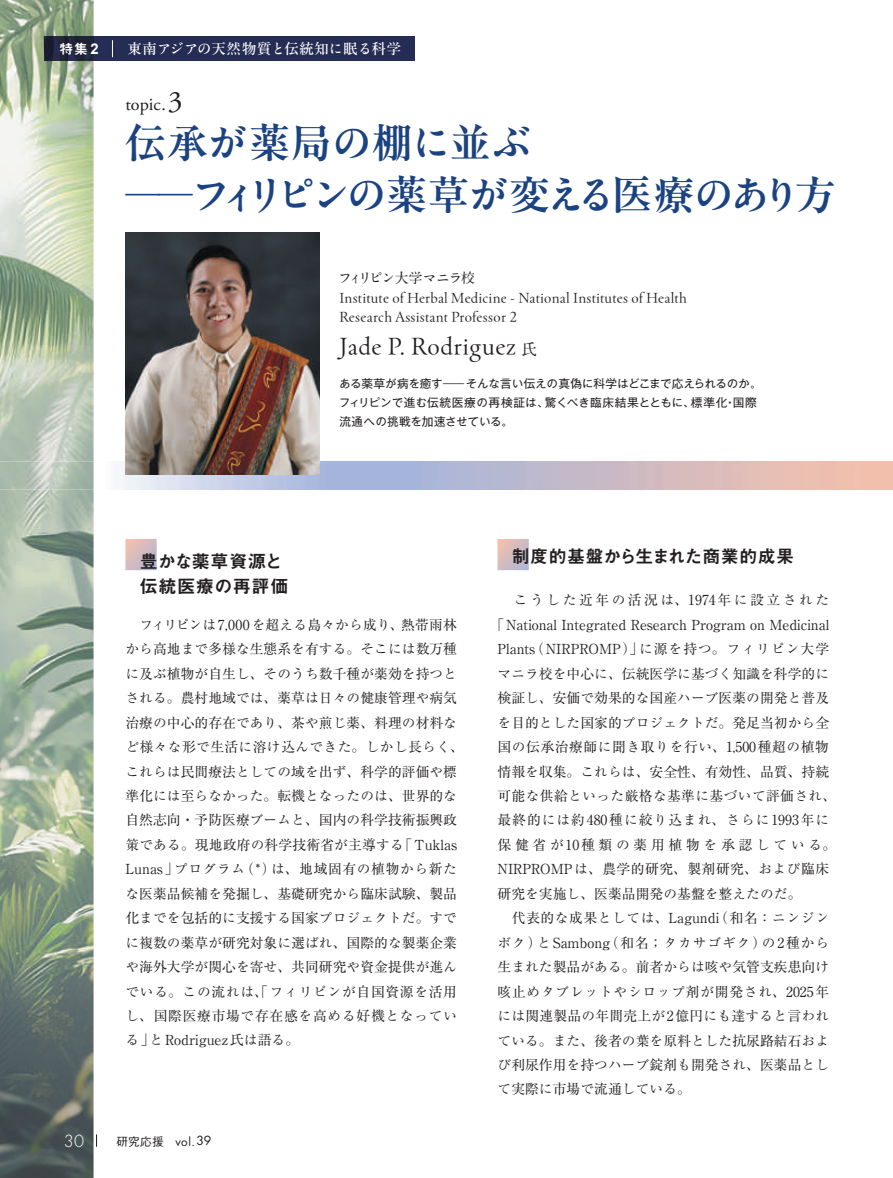
<style>
.page{position:relative;width:893px;height:1178px;background:#fff}
.page>*{position:absolute;margin:0;border:0;box-sizing:border-box;transform-origin:0 0}
.t1{font:700 40.35px/52.1px "PA1 Mincho Std N";letter-spacing:-.02em;color:#1b4281}
.t2{font:23.4px "PA1 Mincho Std N";letter-spacing:.03em;color:#231f20}
.t3{font:300 18.3px "Futura PT";color:#fff}
.t4{font:18px "Midashi Go Pro MB31";letter-spacing:.02em;color:#231f20}
.t5{font:18px/25.5px "Midashi Go Pro MB31";letter-spacing:.04em;color:#231f20}
.t6{font:18px "Adobe Garamond Pro";color:#231f20}
.t7{font:15.75px "PA1 Mincho Std N";color:#231f20}
.t8{font:500 14.4px "PA1 Mincho Std N";letter-spacing:.025em;color:#fff}
.t9{font:13.8px/24.5px "P Ryumin K Sp Pro N";color:#231f20}
.t10{font:13.8px/19.2px "PA1 Mincho Std N";letter-spacing:.02em;color:#231f20}
.t11{font:13.8px "P Ryumin K Sp Pro N";letter-spacing:.025em;color:#231f20}
.t12{font:13.8px "P Ryumin K Sp Pro N";letter-spacing:.04em;color:#231f20}
.t13{font:13.8px "P Ryumin K Sp Pro N";letter-spacing:.065em;color:#231f20}
.t14{font:13.8px "P Ryumin K Sp Pro N";letter-spacing:.03em;color:#231f20}
.t15{font:13.8px "P Ryumin K Sp Pro N";letter-spacing:.045em;color:#231f20}
.t16{font:13.8px "P Ryumin K Sp Pro N";letter-spacing:.05em;color:#231f20}
.t17{font:13.8px "P Ryumin K Sp Pro N";letter-spacing:.265em;color:#231f20}
.t18{font:13.8px "P Ryumin K Sp Pro N";letter-spacing:.06em;color:#231f20}
.t19{font:13.8px "Midashi Go Pro MB31";color:#fff}
.t20{font:11.7px "Got MB101 Std Reg KS";letter-spacing:-.055em;color:#231f20}
.t21{font:11.7px/19.2px "Got MB101 Std Reg KS";letter-spacing:-.035em;color:#231f20}
.t22{font:11.7px "Futura";color:#231f20}
.t23{font:11.7px "Gothic MB101 Pro";color:#231f20}
.t24{font:500 11.7px "Gothic BBB Pro";color:#231f20}
.s1{font-family:"Arial";font-weight:700;font-size:14.85px}
.s2{font-size:29.7px}
.s3{font-family:"Gothic MB101 Pro"}
.s4{font-size:12.3px}
</style>
<div class="page">
<img style="left:0;top:0;width:94px;height:1178px">
<svg style="left:96px;top:1134px;width:1px;height:13px"></svg>
<svg style="left:497px;top:539px;width:32px;height:31px"></svg>
<svg style="left:125px;top:539px;width:32px;height:31px"></svg>
<img style="left:0;top:461px;width:893px;height:28px">
<img style="left:125px;top:233px;width:195px;height:242px">
<div style="left:94px;top:37px;width:321px;height:24px;background:#262d55"></div>
<img style="left:45px;top:37px;width:49px;height:24px">
<svg style="left:112px;top:40px;width:1px;height:17px"></svg>
<p class="t19" style="left:60px;top:38px;width:41px">特集<span class="s1">2</span></p>
<p class="t8" style="left:128px;top:38px;width:275px">東南アジアの天然物質と伝統知に眠る科学</p>
<h3 class="t6" style="left:125px;top:93px;width:59px">topic.<span class="s2">3</span></h3>
<h1 class="t1" style="left:125px;top:116px;width:712px">伝承が薬局の棚に並ぶ<br>──フィリピンの薬草が変える医療のあり方</h1>
<p class="t10" style="left:338px;top:268px;width:350px">フィリピン大学マニラ校<br>Institute of Herbal Medicine - National Institutes of Health<br>Research Assistant Professor 2</p>
<p class="t7" style="left:521px;top:337px;width:17px">氏</p>
<h2 class="t2" style="left:339px;top:329px;width:178px">Jade .P Rodriguez</h2>
<p class="t20" style="left:339px;top:374px;width:424px">ある<span class="s3">薬草</span>が<span class="s3">病</span>を<span class="s3">癒</span>す̶そんな<span class="s3">言</span>い<span class="s3">伝</span>えの<span class="s3">真偽</span>に<span class="s3">科学</span>はどこまで<span class="s3">応</span>えられるのか。</p>
<p class="t23" style="left:733px;top:393px;width:26px">国際</p>
<p class="t20" style="left:545px;top:394px;width:151px"><span class="s3">驚</span>くべき<span class="s3">臨床結果</span>とともに、</p>
<p class="t21" style="left:339px;top:392px;width:212px">フィリピンで<span class="s3">進</span>む<span class="s3">伝統医療</span>の<span class="s3">再検証</span>は、<span class="s3">流通</span>への<span class="s3">挑戦</span>を<span class="s3">加速</span>させている。</p>
<p class="t23" style="left:691px;top:393px;width:38px">標準化</p>
<p class="t20" style="left:724px;top:394px;width:13px">・</p>
<h3 class="t5" style="left:140px;top:546px;width:150px">豊かな薬草資源と伝統医療の再評価</h3>
<p class="t9" style="left:125px;top:612px;width:280px">　フィリピンは7,000を超える島々から成り、</p>
<p class="t9" style="left:125px;top:636px;width:333px">から高地まで多様な生態系を有する。そこには数万種</p>
<p class="t9" style="left:125px;top:661px;width:333px">に及ぶ植物が自生し、そのうち数千種が薬効を持つと</p>
<p class="t9" style="left:125px;top:685px;width:333px">される。農村地域では、薬草は日々の健康管理や病気</p>
<p class="t9" style="left:125px;top:709px;width:333px">治療の中心的存在であり、茶や煎じ薬、料理の材料な</p>
<p class="t11" style="left:125px;top:736px;width:340px">ど様々な形で生活に溶け込んできた。しかし長らく、</p>
<p class="t9" style="left:125px;top:758px;width:333px">これらは民間療法としての域を出ず、科学的評価や標</p>
<p class="t9" style="left:125px;top:783px;width:333px">準化には至らなかった。転機となったのは、世界的な</p>
<p class="t9" style="left:125px;top:807px;width:333px">自然志向・予防医療ブームと、国内の科学技術振興政</p>
<p class="t9" style="left:399px;top:832px;width:60px">「Tuklas</p>
<p class="t9" style="left:401px;top:612px;width:57px">熱帯雨林</p>
<p class="t9" style="left:271px;top:832px;width:188px;text-indent:-146px">策である。現地政府の科学技術省が主導する<br>は、地域固有の植物から新た</p>
<p class="t9" style="left:240px;top:856px;width:37px">（*）</p>
<p class="t9" style="left:125px;top:856px;width:55px">Lunas」</p>
<p class="t9" style="left:125px;top:881px;width:333px">な医薬品候補を発掘し、基礎研究から臨床試験、製品</p>
<p class="t9" style="left:125px;top:905px;width:333px">化までを包括的に支援する国家プロジェクトだ。すで</p>
<p class="t9" style="left:125px;top:929px;width:333px">に複数の薬草が研究対象に選ばれ、国際的な製薬企業</p>
<p class="t9" style="left:125px;top:954px;width:333px">や海外大学が関心を寄せ、共同研究や資金提供が進ん</p>
<p class="t15" style="left:125px;top:980px;width:333px">でいる。この流れは、「フィリピンが自国資源を活用</p>
<p class="t16" style="left:125px;top:1005px;width:333px">し、国際医療市場で存在感を高める好機となってい</p>
<p class="t9" style="left:150px;top:1027px;width:151px">とRodriguez氏は語る。</p>
<p class="t9" style="left:174px;top:856px;width:73px">プログラム</p>
<p class="t9" style="left:125px;top:1027px;width:31px">る」</p>
<h3 class="t3" style="left:64px;top:1130px;width:22px">30</h3>
<p class="t24" style="left:117px;top:1132px;width:49px">研究応援</p>
<p class="t22" style="left:175px;top:1134px;width:38px">vol.<span class="s4">39</span></p>
<h3 class="t4" style="left:512px;top:542px;width:284px">制度的基盤から生まれた商業的成果</h3>
<p class="t9" style="left:491px;top:587px;width:340px;text-align:right">　こうした近年の活況は、1974年に設立された「National Integrated Research Program on Medicinalに源を持つ。フィリピン大学</p>
<p class="t9" style="left:530px;top:636px;width:115px">（NIRPROMP）」</p>
<p class="t9" style="left:497px;top:636px;width:39px">Plants</p>
<p class="t9" style="left:497px;top:661px;width:333px">マニラ校を中心に、伝統医学に基づく知識を科学的に</p>
<p class="t9" style="left:497px;top:685px;width:333px">検証し、安価で効果的な国産ハーブ医薬の開発と普及</p>
<p class="t9" style="left:497px;top:709px;width:333px">を目的とした国家的プロジェクトだ。発足当初から全</p>
<p class="t12" style="left:497px;top:736px;width:333px">国の伝承治療師に聞き取りを行い、1,500種超の植物</p>
<p class="t9" style="left:497px;top:758px;width:333px">情報を収集。これらは、安全性、有効性、品質、持続</p>
<p class="t11" style="left:497px;top:785px;width:340px">可能な供給といった厳格な基準に基づいて評価され、</p>
<p class="t13" style="left:497px;top:809px;width:333px">最終的には約480種に絞り込まれ、さらに1993年に</p>
<p class="t17" style="left:497px;top:834px;width:340px">保健省が10種類の薬用植物を承認している。</p>
<p class="t14" style="left:497px;top:858px;width:333px">NIRPROMPは、農学的研究、製剤研究、および臨床</p>
<p class="t9" style="left:497px;top:881px;width:306px">研究を実施し、医薬品開発の基盤を整えたのだ。</p>
<p class="t9" style="left:714px;top:905px;width:116px">（和名：ニンジン</p>
<p class="t12" style="left:497px;top:907px;width:223px">　代表的な成果としては、Lagundi</p>
<p class="t9" style="left:497px;top:929px;width:333px">ボク）<br>生まれた製品がある。前者からは咳や気管支疾患向け咳止めタブレットやシロップ剤が開発され、2025年には関連製品の年間売上が2億円にも達すると言われている。また、後者の葉を原料とした抗尿路結石および利尿作用を持つハーブ錠剤も開発され、医薬品として実際に市場で流通している。</p>
<p class="t18" style="left:605px;top:932px;width:163px">（和名；タカサゴギク）</p>
<p class="t9" style="left:762px;top:929px;width:69px">の2種から</p>
<p class="t9" style="left:537px;top:929px;width:74px">とSambong</p>
</div>
